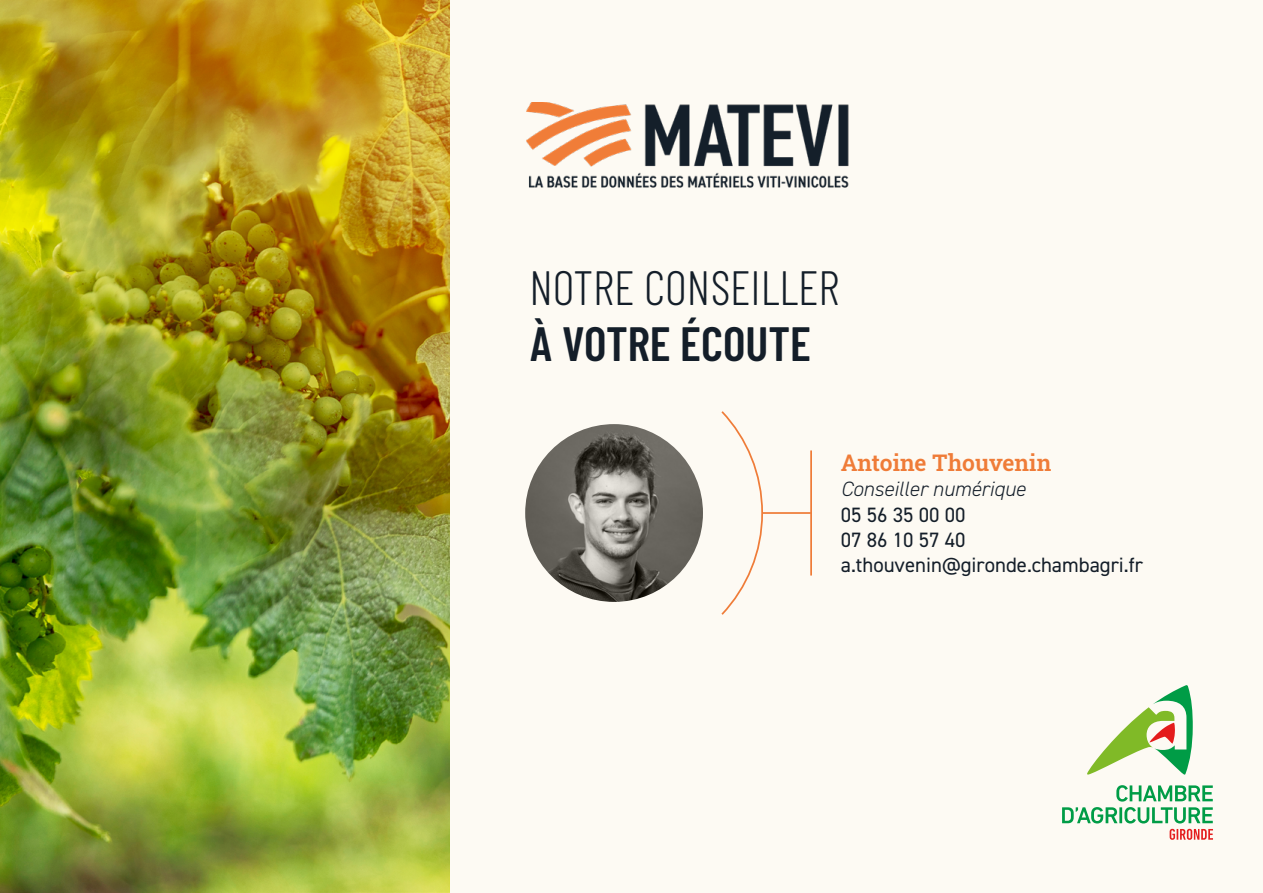
<style>
.page{position:relative;width:1263px;height:893px;background:#fdfaf3}
.page>*{position:absolute;margin:0;border:0;box-sizing:border-box;transform-origin:0 0}
.t1{font:300 48px "Barlow Condensed";color:#141e29}
.t2{font:600 48px "Barlow Condensed";color:#141e29}
.t3{font:600 22.8px "Roboto Slab";letter-spacing:-.005em;color:#ef7c38}
.t4{font:20.85px/24.9px "DIN2014";color:#141e29}
.t5{font:italic 300 20.85px "DIN2014";color:#141e29}
</style>
<div class="page">
<img style="left:0;top:0;width:449px;height:893px">
<img style="left:525px;top:424px;width:178px;height:178px;border-radius:89px">
<svg style="left:1087px;top:685px;width:106px;height:90px"></svg>
<svg style="left:1062px;top:785px;width:151px;height:38px"></svg>
<svg style="left:1169px;top:829px;width:44px;height:11px"></svg>
<svg style="left:721px;top:411px;width:42px;height:204px"></svg>
<hr style="left:810px;top:450px;width:2px;height:125px;background:#ef7c38">
<hr style="left:762px;top:512px;width:49px;height:2px;background:#ef7c38">
<img style="left:526px;top:102px;width:323px;height:86px">
<h1 class="t1" style="left:529px;top:258px;width:311px">NOTRE CONSEILLER</h1>
<h1 class="t2" style="left:529px;top:314px;width:283px">À VOTRE ÉCOUTE</h1>
<p class="t3" style="left:841px;top:447px;width:212px">Antoine Thouvenin</p>
<p class="t5" style="left:841px;top:476px;width:186px">Conseiller numérique</p>
<p class="t4" style="left:841px;top:502px;width:304px">05 56 35 00 00<br>07 86 10 57 40 a.thouvenin@gironde.chambagri.fr</p>
</div>
